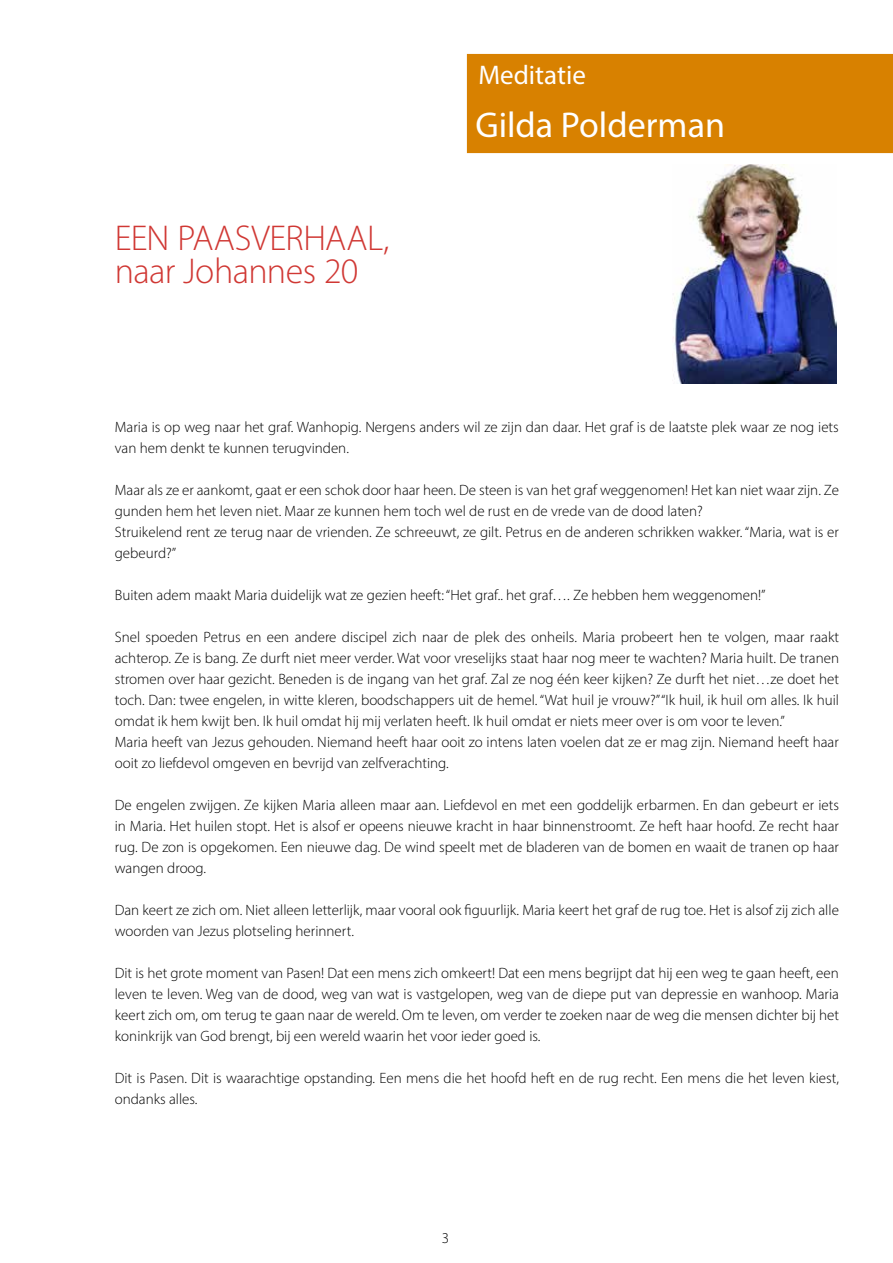
<style>
.page{position:relative;width:893px;height:1263px;background:#fff}
.page>*{position:absolute;margin:0;border:0;box-sizing:border-box;transform-origin:0 0}
.t1{font:300 36px/33px "Myriad Pro";letter-spacing:-.02em;color:#d03834}
.t2{font:36px "Myriad Pro";color:#fff}
.t3{font:27px "Myriad Pro";color:#fff}
.t4{font:300 15px/21px "Myriad Pro";color:#000}
</style>
<div class="page">
<div style="left:467px;top:54px;width:426px;height:99px;background:#d88100"></div>
<img style="left:673px;top:164px;width:164px;height:219px">
<h1 class="t1" style="left:115px;top:221px;width:276px">EEN PAASVERHAAL, naar Johannes 20</h1>
<h2 class="t3" style="left:478px;top:58px;width:109px">Meditatie</h2>
<h1 class="t2" style="left:475px;top:103px;width:251px">Gilda Polderman</h1>
<p class="t4" style="left:115px;top:416px;width:725px">Maria is op weg naar het graf. Wanhopig. Nergens anders wil ze zijn dan daar. Het graf is de laatste plek waar ze nog iets van hem denkt te kunnen terugvinden.</p>
<p class="t4" style="left:115px;top:479px;width:726px">Maar als ze er aankomt, gaat er een schok door haar heen. De steen is van het graf weggenomen! Het kan niet waar zijn. Ze gunden hem het leven niet. Maar ze kunnen hem toch wel de rust en de vrede van de dood laten?<br>Struikelend rent ze terug naar de vrienden. Ze schreeuwt, ze gilt. Petrus en de anderen schrikken wakker. “Maria, wat is er gebeurd?”</p>
<p class="t4" style="left:115px;top:584px;width:652px">Buiten adem maakt Maria duidelijk wat ze gezien heeft: “Het graf.. het graf…. Ze hebben hem weggenomen!”</p>
<p class="t4" style="left:115px;top:626px;width:726px">Snel spoeden Petrus en een andere discipel zich naar de plek des onheils. Maria probeert hen te volgen, maar raakt achterop. Ze is bang. Ze durft niet meer verder. Wat voor vreselijks staat haar nog meer te wachten? Maria huilt. De tranen stromen over haar gezicht. Beneden is de ingang van het graf. Zal ze nog één keer kijken? Ze durft het niet…ze doet het toch. Dan: twee engelen, in witte kleren, boodschappers uit de hemel. “Wat huil je vrouw?” “Ik huil, ik huil om alles. Ik huil omdat ik hem kwijt ben. Ik huil omdat hij mij verlaten heeft. Ik huil omdat er niets meer over is om voor te leven.”<br>Maria heeft van Jezus gehouden. Niemand heeft haar ooit zo intens laten voelen dat ze er mag zijn. Niemand heeft haar ooit zo liefdevol omgeven en bevrijd van zelfverachting.</p>
<p class="t4" style="left:115px;top:794px;width:726px;text-align:justify">De engelen zwijgen. Ze kijken Maria alleen maar aan. Liefdevol en met een goddelijk erbarmen. En dan gebeurt er iets in Maria. Het huilen stopt. Het is alsof er opeens nieuwe kracht in haar binnenstroomt. Ze heft haar hoofd. Ze recht haar rug. De zon is opgekomen. Een nieuwe dag. De wind speelt met de bladeren van de bomen en waait de tranen op haar wangen droog.</p>
<p class="t4" style="left:115px;top:899px;width:726px">Dan keert ze zich om. Niet alleen letterlijk, maar vooral ook figuurlijk. Maria keert het graf de rug toe. Het is alsof zij zich alle woorden van Jezus plotseling herinnert.</p>
<p class="t4" style="left:115px;top:962px;width:726px;text-align:justify">Dit is het grote moment van Pasen! Dat een mens zich omkeert! Dat een mens begrijpt dat hij een weg te gaan heeft, een leven te leven. Weg van de dood, weg van wat is vastgelopen, weg van de diepe put van depressie en wanhoop. Maria keert zich om, om terug te gaan naar de wereld. Om te leven, om verder te zoeken naar de weg die mensen dichter bij het koninkrijk van God brengt, bij een wereld waarin het voor ieder goed is.</p>
<p class="t4" style="left:115px;top:1067px;width:726px">Dit is Pasen. Dit is waarachtige opstanding. Een mens die het hoofd heft en de rug recht. Een mens die het leven kiest, ondanks alles.</p>
<p class="t4" style="left:442px;top:1227px;width:9px">3</p>
</div>
